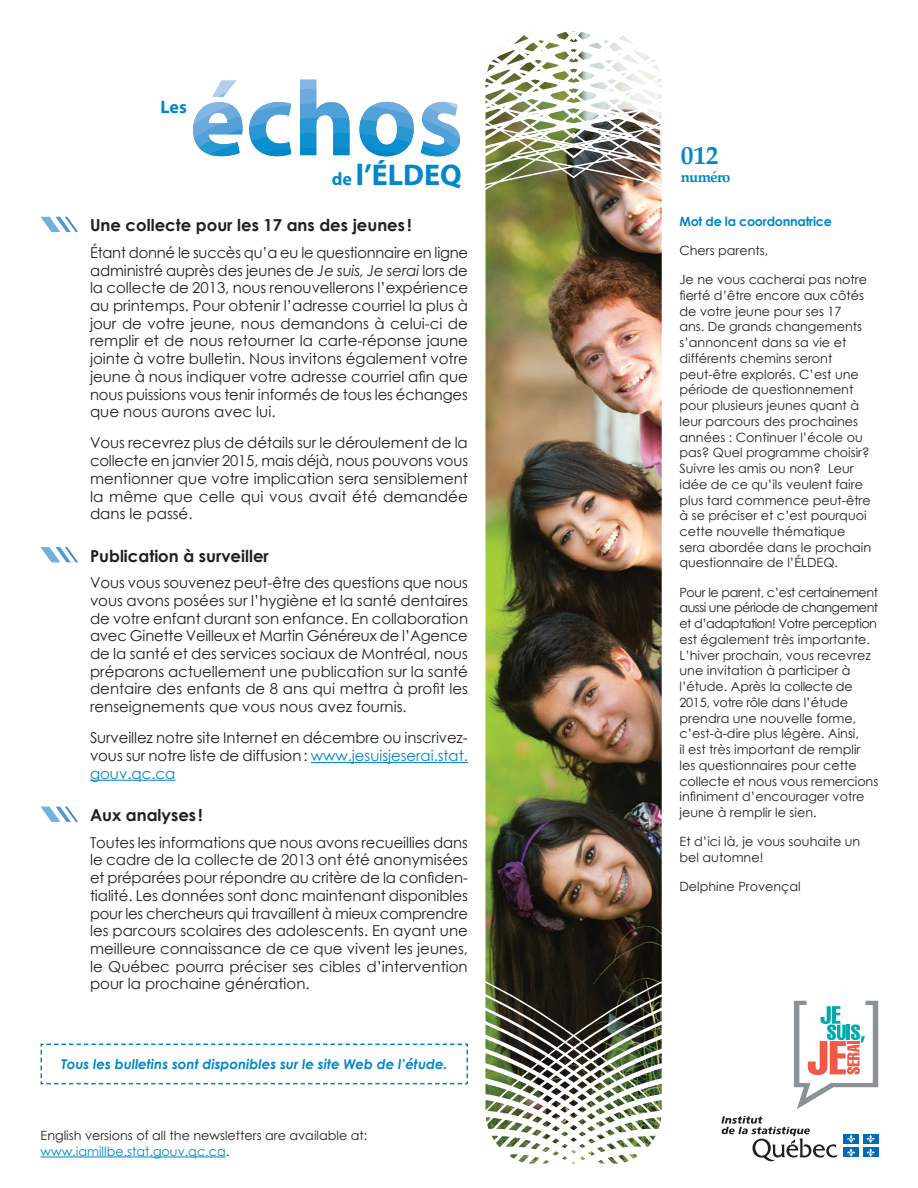
<style>
.page{position:relative;width:918px;height:1188px;background:#fff}
.page>*{position:absolute;margin:0;border:0;box-sizing:border-box;transform-origin:0 0}
.t1{font:700 30px "Myriad Pro";color:#0087cb}
.t2{font:700 25.5px "Palatino Linotype";color:#0087cb}
.t3{font:700 18px "Myriad Pro";color:#0087cb}
.t4{font:700 16.5px "Century Gothic";color:#231f20}
.t5{font:15px/17.7px "Century Gothic";color:#231f20;text-align:justify}
.t6{font:700 15px "Palatino Linotype";letter-spacing:-.05em;color:#0087cb}
.t7{font:italic 700 13.5px "Century Gothic";color:#0087cb}
.t8{font:12.75px/15.8px "Century Gothic";color:#231f20}
.t9{font:700 12.75px "Century Gothic";letter-spacing:-.02em;color:#0087cb}
.s1{font-size:18px}
.s2{font-style:italic}
.s3{color:#0087cb}
</style>
<div class="page">
<svg style="left:193px;top:81px;width:50px;height:75px"></svg>
<svg style="left:421px;top:102px;width:39px;height:54px"></svg>
<svg style="left:249px;top:102px;width:42px;height:54px"></svg>
<svg style="left:300px;top:80px;width:49px;height:75px"></svg>
<svg style="left:359px;top:102px;width:55px;height:54px"></svg>
<img style="left:485px;top:194px;width:177px;height:783px">
<img style="left:485px;top:31px;width:177px;height:163px">
<img style="left:485px;top:977px;width:177px;height:187px">
<svg style="left:721px;top:1116px;width:117px;height:45px"></svg>
<div style="left:844px;top:1134px;width:15px;height:9px;background:#006bb6"></div>
<div style="left:863px;top:1134px;width:15px;height:9px;background:#006bb6"></div>
<div style="left:844px;top:1148px;width:15px;height:9px;background:#006bb6"></div>
<svg style="left:847px;top:1135px;width:8px;height:22px"></svg>
<div style="left:863px;top:1148px;width:15px;height:9px;background:#006bb6"></div>
<svg style="left:867px;top:1135px;width:8px;height:22px"></svg>
<svg style="left:794px;top:1001px;width:84px;height:108px"></svg>
<hr style="left:40px;top:1157px;width:186px;height:1px;background:#0087cb">
<svg style="left:40px;top:1043px;width:428px;height:42px"></svg>
<hr style="left:311px;top:762px;width:157px;height:1px;background:#0087cb">
<hr style="left:90px;top:780px;width:86px;height:1px;background:#0087cb">
<svg style="left:40px;top:217px;width:38px;height:15px"></svg>
<svg style="left:40px;top:547px;width:38px;height:15px"></svg>
<svg style="left:41px;top:807px;width:37px;height:15px"></svg>
<p class="t3" style="left:161px;top:95px;width:28px">Les</p>
<h1 class="t1" style="left:332px;top:155px;width:131px"><span class="s1">de</span> l’ÉLDEQ</h1>
<p class="t4" style="left:90px;top:213px;width:323px">Une collecte pour les 17 ans des jeunes !</p>
<p class="t5" style="left:90px;top:243px;width:380px">Étant donné le succès qu’a eu le questionnaire en ligne administré auprès des jeunes de <span class="s2">Je suis, Je serai</span> lors de la collecte de 2013, nous renouvellerons l’expérience au printemps. Pour obtenir l’adresse courriel la plus à jour de votre jeune, nous demandons à celui-ci de remplir et de nous retourner la carte-réponse jaune jointe à votre bulletin. Nous invitons également votre jeune à nous indiquer votre adresse courriel afin que nous puissions vous tenir informés de tous les échanges que nous aurons avec lui.</p>
<p class="t5" style="left:90px;top:434px;width:380px">Vous recevrez plus de détails sur le déroulement de la collecte en janvier 2015, mais déjà, nous pouvons vous mentionner que votre implication sera sensiblement la même que celle qui vous avait été demandée dans le passé.</p>
<p class="t4" style="left:90px;top:543px;width:180px">Publication à surveiller</p>
<p class="t5" style="left:90px;top:574px;width:380px">Vous vous souvenez peut-être des questions que nous vous avons posées sur l’hygiène et la santé dentaires de votre enfant durant son enfance. En collaboration avec Ginette Veilleux et Martin Généreux de l’Agence de la santé et des services sociaux de Montréal, nous préparons actuellement une publication sur la santé dentaire des enfants de 8 ans qui mettra à profit les renseignements que vous nous avez fournis.</p>
<p class="t5" style="left:90px;top:729px;width:379px">Surveillez notre site Internet en décembre ou inscrivez&shy;vous sur notre liste de diffusion: <span class="s3">www.jesuisjeserai.stat. gouv.qc.ca</span></p>
<p class="t4" style="left:90px;top:803px;width:114px">Aux analyses !</p>
<p class="t5" style="left:90px;top:833px;width:380px">Toutes les informations que nous avons recueillies dans le cadre de la collecte de 2013 ont été anonymisées et préparées pour répondre au critère de la confiden&shy;tialité. Les données sont donc maintenant disponibles pour les chercheurs qui travaillent à mieux comprendre les parcours scolaires des adolescents. En ayant une meilleure connaissance de ce que vivent les jeunes, le Québec pourra préciser ses cibles d’intervention pour la prochaine génération.</p>
<p class="t7" style="left:61px;top:1054px;width:388px">Tous les bulletins sont disponibles sur le site Web de l’étude.</p>
<p class="t8" style="left:40px;top:1128px;width:328px;line-height:15.3px">English versions of all the newsletters are available at: <span class="s3">www.iamillbe.stat.gouv.qc.ca</span>.</p>
<h2 class="t2" style="left:681px;top:138px;width:39px">012</h2>
<p class="t6" style="left:681px;top:167px;width:51px">numéro</p>
<p class="t9" style="left:680px;top:211px;width:154px">Mot de la coordonnatrice</p>
<p class="t8" style="left:680px;top:242px;width:90px">Chers parents,</p>
<p class="t8" style="left:680px;top:271px;width:193px">Je ne vous cacherai pas notre fierté d’être encore aux côtés de votre jeune pour ses 17<br>ans. De grands changements s’annoncent dans sa vie et différents chemins seront peut-être explorés. C’est une période de questionnement pour plusieurs jeunes quant à leur parcours des prochaines années : Continuer l’école ou pas? Quel programme choisir?<br>Suivre les amis ou non? Leur idée de ce qu’ils veulent faire plus tard commence peut-être à se préciser et c’est pourquoi cette nouvelle thématique sera abordée dans le prochain questionnaire de l’ÉLDEQ.</p>
<p class="t8" style="left:680px;top:584px;width:200px">Pour le parent, c’est certainement aussi une période de changement et d’adaptation! Votre perception est également très importante.<br>L’hiver prochain, vous recevrez une invitation à participer à l’étude. Après la collecte de<br>2015, votre rôle dans l’étude prendra une nouvelle forme, c’est-à-dire plus légère. Ainsi,<br>il est très important de remplir les questionnaires pour cette collecte et nous vous remercions infiniment d’encourager votre jeune à remplir le sien.</p>
<p class="t8" style="left:680px;top:834px;width:182px">Et d’ici là, je vous souhaite un bel automne!</p>
<p class="t8" style="left:680px;top:879px;width:123px">Delphine Provençal</p>
</div>
